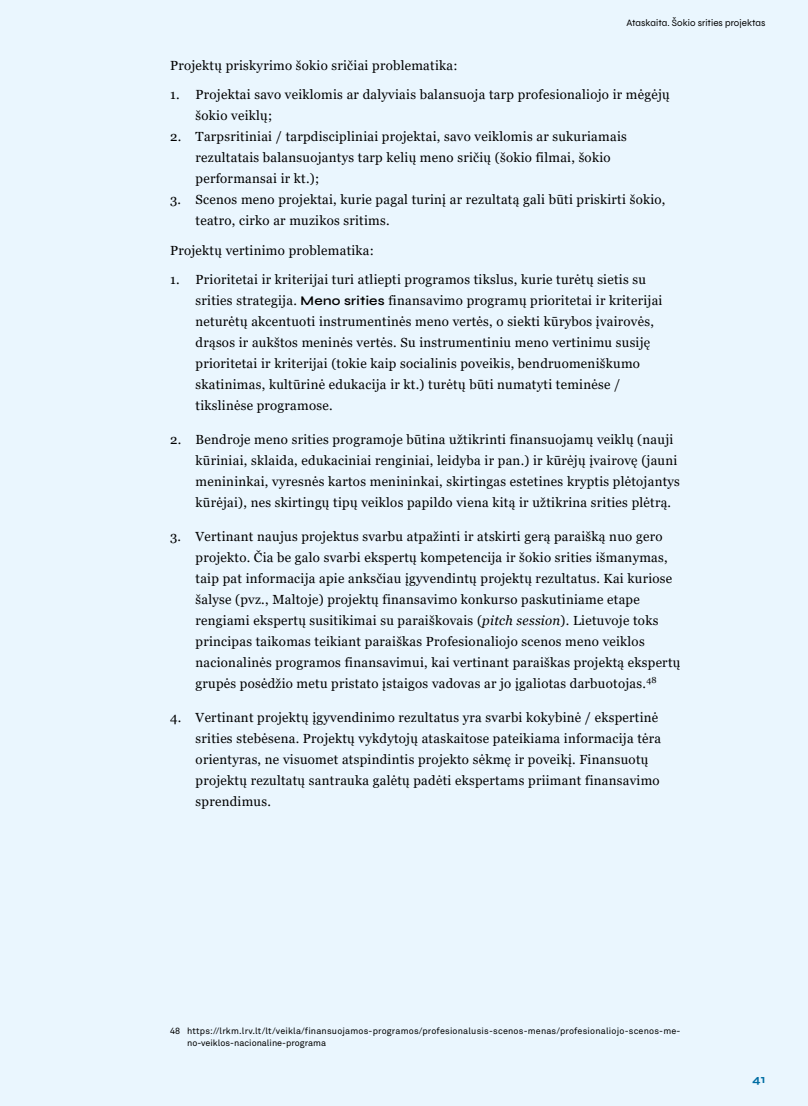
<style>
.page{position:relative;width:808px;height:1106px;background:#eaf6fe}
.page>*{position:absolute;margin:0;border:0;box-sizing:border-box;transform-origin:0 0}
.t1{font:13.2px/21px "Georgia";letter-spacing:.02em;color:#000}
.t2{font:700 12px "Syne";color:#006da3}
.t3{font:9.75px "Syne";letter-spacing:.005em;color:#000}
.t4{font:9px/12px "Akkurat Pro";letter-spacing:.02em;color:#000}
.s1{font-family:"Syne";font-weight:600}
.s2{font-style:italic}
</style>
<div class="page">
<p class="t3" style="left:626px;top:17px;width:141px">Ataskaita. Šokio srities projektas</p>
<p class="t1" style="left:170px;top:55px;width:289px">Projektų priskyrimo šokio sričiai problematika:</p>
<p class="t1" style="left:196px;top:84px;width:476px;text-indent:-26px">1. Projektai savo veiklomis ar dalyviais balansuoja tarp profesionaliojo ir mėgėjų šokio veiklų;</p>
<p class="t1" style="left:196px;top:126px;width:433px;text-indent:-26px">2. Tarpsritiniai / tarpdiscipliniai projektai, savo veiklomis ar sukuriamais rezultatais balansuojantys tarp kelių meno sričių (šokio filmai, šokio performansai ir kt.);</p>
<p class="t1" style="left:196px;top:189px;width:471px;text-indent:-26px">3. Scenos meno projektai, kurie pagal turinį ar rezultatą gali būti priskirti šokio, teatro, cirko ar muzikos sritims.</p>
<p class="t1" style="left:170px;top:240px;width:205px">Projektų vertinimo problematika:</p>
<p class="t1" style="left:196px;top:269px;width:468px;text-indent:-26px">1. Prioritetai ir kriterijai turi atliepti programos tikslus, kurie turėtų sietis su srities strategija. <span class="s1">Meno srities</span> finansavimo programų prioritetai ir kriterijai neturėtų akcentuoti instrumentinės meno vertės, o siekti kūrybos įvairovės, drąsos ir aukštos meninės vertės. Su instrumentiniu meno vertinimu susiję prioritetai ir kriterijai (tokie kaip socialinis poveikis, bendruomeniškumo skatinimas, kultūrinė edukacija ir kt.) turėtų būti numatyti teminėse / tikslinėse programose.</p>
<p class="t1" style="left:196px;top:429px;width:486px;text-indent:-26px">2. Bendroje meno srities programoje būtina užtikrinti finansuojamų veiklų (nauji kūriniai, sklaida, edukaciniai renginiai, leidyba ir pan.) ir kūrėjų įvairovę (jauni menininkai, vyresnės kartos menininkai, skirtingas estetines kryptis plėtojantys kūrėjai), nes skirtingų tipų veiklos papildo viena kitą ir užtikrina srities plėtrą.</p>
<p class="t1" style="left:196px;top:526px;width:486px;text-indent:-26px">3. Vertinant naujus projektus svarbu atpažinti ir atskirti gerą paraišką nuo gero projekto. Čia be galo svarbi ekspertų kompetencija ir šokio srities išmanymas, taip pat informacija apie anksčiau įgyvendintų projektų rezultatus. Kai kuriose šalyse (pvz., Maltoje) projektų finansavimo konkurso paskutiniame etape rengiami ekspertų susitikimai su paraiškovais (<span class="s2">pitch session</span>). Lietuvoje toks principas taikomas teikiant paraiškas Profesionaliojo scenos meno veiklos nacionalinės programos finansavimui, kai vertinant paraiškas projektą ekspertų grupės posėdžio metu pristato įstaigos vadovas ar jo įgaliotas darbuotojas.<sup>48</sup></p>
<p class="t1" style="left:196px;top:707px;width:467px;text-indent:-26px">4. Vertinant projektų įgyvendinimo rezultatus yra svarbi kokybinė / ekspertinė srities stebėsena. Projektų vykdytojų ataskaitose pateikiama informacija tėra orientyras, ne visuomet atspindintis projekto sėkmę ir poveikį. Finansuotų projektų rezultatų santrauka galėtų padėti ekspertams priimant finansavimo sprendimus.</p>
<p class="t4" style="left:187px;top:1025px;width:495px;text-indent:-17px">48 https://lrkm.lrv.lt/lt/veikla/finansuojamos-programos/profesionalusis-scenos-menas/profesionaliojo-scenos-me&shy;no-veiklos-nacionaline-programa</p>
<p class="t2" style="left:752px;top:1071px;width:15px">41</p>
</div>
